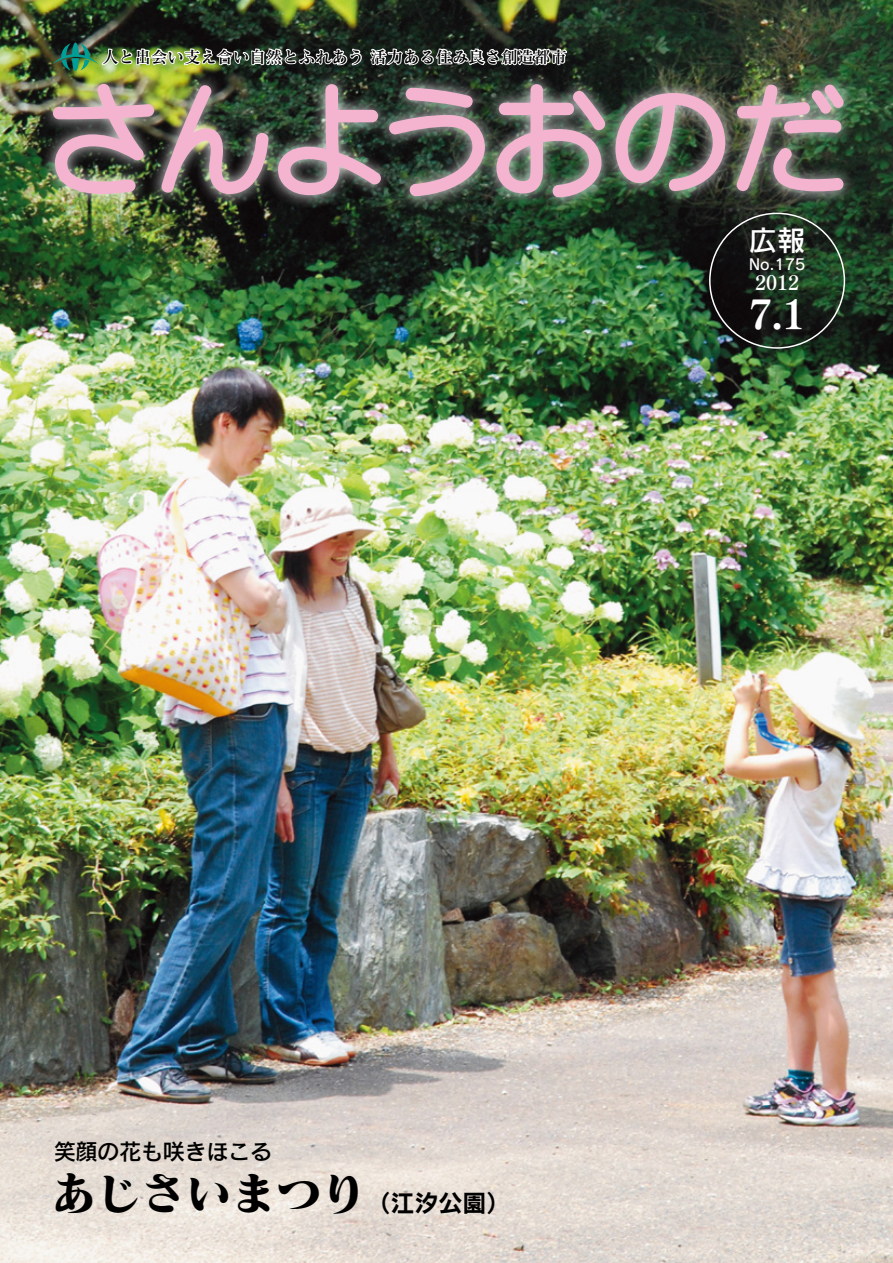
<style>
.page{position:relative;width:893px;height:1263px;background:#fff}
.page>*{position:absolute;margin:0;border:0;box-sizing:border-box;transform-origin:0 0}
.t1{font:120px "Anito Std M";letter-spacing:-.04em;color:#f4b4d0}
.t2{font:45px "Matisse Pro EB";color:#000}
.t3{font:39px "Tsuku Min Pro E";color:#fff}
.t4{font:28.5px "Rodin Pro DB";color:#fff}
.t5{font:22.5px "Rodin Pro DB";letter-spacing:-.03em;color:#000}
.t6{font:19.5px "Tsuku Min Pro B";color:#fff}
.t7{font:16.5px "Matisse Pro DB";color:#000}
.t8{font:15px "Rodin Pro DB";color:#fff}
.s1{font-family:"Rodin Pro B";font-size:24px}
</style>
<div class="page">
<img style="left:0;top:0;width:893px;height:1263px">
<div style="left:38px;top:69px;width:818px;height:140px;background:#fff;opacity:.89"></div>
<img style="left:51px;top:0;width:556px;height:199px">
<img style="left:614px;top:92px;width:113px;height:101px">
<img style="left:735px;top:83px;width:110px;height:110px">
<p class="t7" style="left:102px;top:46px;width:466px">人と出会い支え合い自然とふれあう 活力ある住み良さ創造都市</p>
<h1 class="t1" style="left:43px;top:65px;width:809px">さんようおのだ</h1>
<h3 class="t4" style="left:749px;top:222px;width:58px">広報</h3>
<p class="t8" style="left:749px;top:254px;width:58px">No.175</p>
<p class="t6" style="left:755px;top:267px;width:46px">2012</p>
<h3 class="t3" style="left:749px;top:284px;width:58px">7.1</h3>
<h3 class="t5" style="left:54px;top:1137px;width:220px">笑顔の花も咲きほこる</h3>
<h2 class="t2" style="left:52px;top:1164px;width:460px">あじさいまつり<span class="s1">（江汐公園）</span></h2>
</div>
